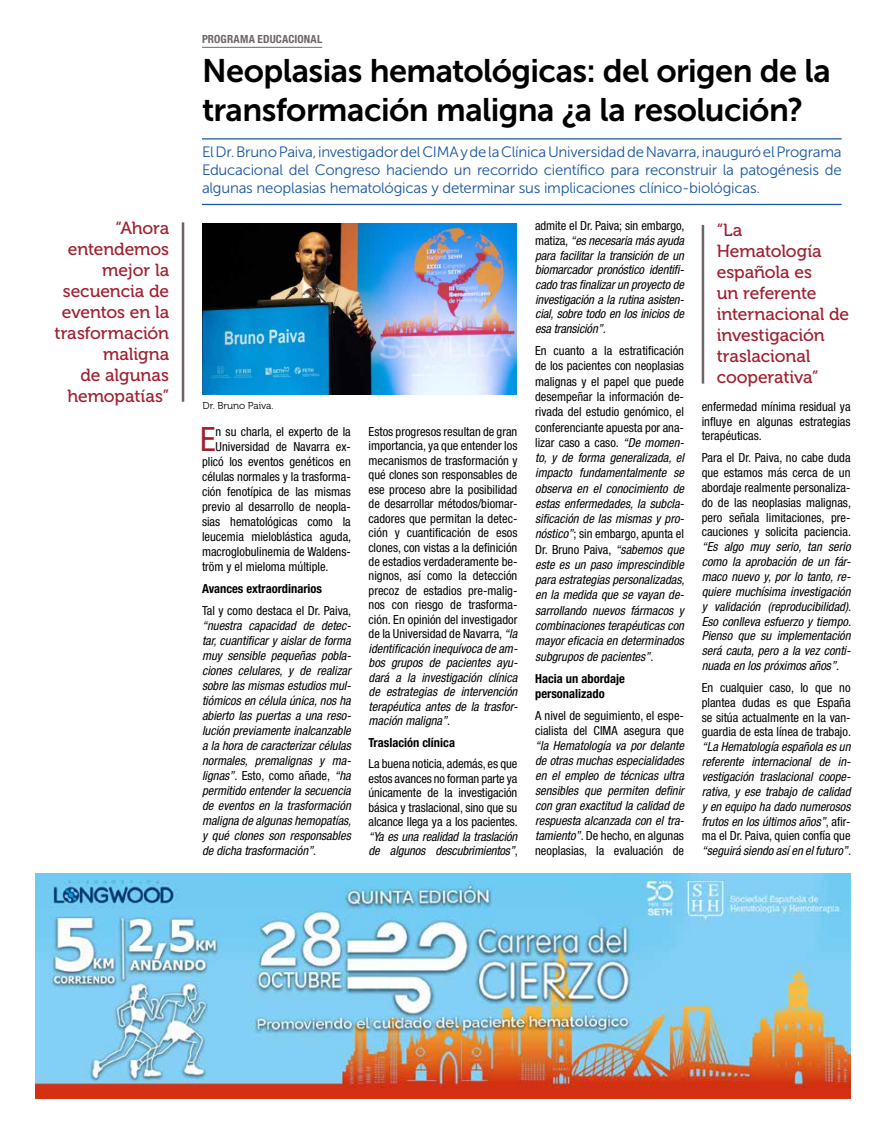
<style>
.page{position:relative;width:886px;height:1134px;background:#fff}
.page>*{position:absolute;margin:0;border:0;box-sizing:border-box;transform-origin:0 0}
.t1{font:condensed 33.5px "Helvetica Neue LT Std";color:#a01f30}
.t2{font:32.5px/39px "Museo Sans 700";letter-spacing:-.02em;color:#000}
.t3{font:17.5px/21px "Museo 500";letter-spacing:-.005em;color:#a01f30}
.t4{font:15px/18px "Museo Sans 300";letter-spacing:-.015em;color:#1a57a0;text-align:justify}
.t5{font:italic condensed 12.5px/15px "Helvetica Neue LT Std";color:#000;text-align:justify}
.t6{font:condensed 12.5px/14.5px "Helvetica Neue LT Std";color:#000;text-align:justify}
.t7{font:700 condensed 12.5px/15.2px "Helvetica Neue LT Std";color:#000}
.t8{font:700 condensed 11.25px "Helvetica Neue LT Std";letter-spacing:.01em;color:#6e6569}
.t9{font:10px "Museo 300";letter-spacing:-.005em;color:#000}
.s1{font-style:normal}
.s2{font-style:italic}
</style>
<div class="page">
<img style="left:202px;top:223px;width:315px;height:171px">
<hr style="left:202px;top:47px;width:120px;height:1px;background:#6e6569">
<hr style="left:202px;top:138px;width:640px;height:1px;background:#1a57a0">
<hr style="left:202px;top:204px;width:640px;height:1px;background:#1a57a0">
<hr style="left:702px;top:225px;width:2px;height:159px;background:#6e6569">
<hr style="left:182px;top:222px;width:2px;height:180px;background:#6e6569">
<div style="left:35px;top:1086px;width:815px;height:12px;background:#d43113"></div>
<img style="left:35px;top:873px;width:815px;height:215px">
<h3 class="t3" style="left:55px;top:217px;width:116px;text-align:right">“Ahora entendemos mejor la secuencia de eventos en la trasformación maligna<br>de algunas hemopatías”</h3>
<p class="t8" style="left:202px;top:33px;width:122px">PROGRAMA EDUCACIONAL</p>
<h2 class="t2" style="left:202px;top:52px;width:630px">Neoplasias hematológicas: del origen de la transformación maligna ¿a la resolución?</h2>
<p class="t4" style="left:202px;top:143px;width:641px">El Dr. Bruno Paiva, investigador del CIMA y de la Clínica Universidad de Navarra, inauguró el Programa Educacional del Congreso haciendo un recorrido científico para reconstruir la patogénesis de algunas neoplasias hematológicas y determinar sus implicaciones clínico-biológicas.</p>
<h3 class="t3" style="left:717px;top:220px;width:134px">“La<br>Hematología española es<br>un referente internacional de investigación traslacional cooperativa”</h3>
<p class="t5" style="left:535px;top:219px;width:151px;line-height:14.6px"><span class="s1">admite el Dr. Paiva; sin embargo, matiza,</span> “es necesaria más ayuda para facilitar la transición de un biomarcador pronóstico identifi&shy;cado tras finalizar un proyecto de investigación a la rutina asisten&shy;cial, sobre todo en los inicios de esa transición”.</p>
<p class="t5" style="left:535px;top:343px;width:151px"><span class="s1">En cuanto a la estratificación de los pacientes con neoplasias malignas y el papel que puede desempeñar la información de&shy;rivada del estudio genómico, el conferenciante apuesta por ana&shy;lizar caso a caso.</span> “De momen&shy;to, y de forma generalizada, el impacto fundamentalmente se observa en el conocimiento de estas enfermedades, la subcla&shy;sificación de las mismas y pro&shy;nóstico”<span class="s1">; sin embargo, apunta el Dr. Bruno Paiva,</span> “sabemos que este es un paso imprescindible para estrategias personalizadas, en la medida que se vayan de&shy;sarrollando nuevos fármacos y combinaciones terapéuticas con mayor eficacia en determinados subgrupos de pacientes”<span class="s1">.</span></p>
<p class="t7" style="left:535px;top:671px;width:91px">Hacia un abordaje personalizado</p>
<p class="t6" style="left:535px;top:708px;width:150px;line-height:15px">A nivel de seguimiento, el espe&shy;cialista del CIMA asegura que</p>
<p class="t5" style="left:535px;top:738px;width:150px">“la Hematología va por delante de otras muchas especialidades en el empleo de técnicas ultra sensibles que permiten definir con gran exactitud la calidad de respuesta alcanzada con el tra&shy;tamiento”<span class="s1">. De hecho, en algunas neoplasias, la evaluación de</span></p>
<p class="t6" style="left:702px;top:399px;width:150px;line-height:14.9px">enfermedad mínima residual ya influye en algunas estrategias terapéuticas.</p>
<p class="t6" style="left:702px;top:450px;width:151px;line-height:14.9px">Para el Dr. Paiva, no cabe duda que estamos más cerca de un abordaje realmente personaliza&shy;do de las neoplasias malignas, pero señala limitaciones, pre&shy;cauciones y solicita paciencia.</p>
<p class="t5" style="left:702px;top:540px;width:151px">“Es algo muy serio, tan serio como la aprobación de un fár&shy;maco nuevo y, por lo tanto, re&shy;quiere muchísima investigación y validación (reproducibilidad).<br>Eso conlleva esfuerzo y tiempo.<br>Pienso que su implementación será cauta, pero a la vez conti&shy;nuada en los próximos años”<span class="s1">.</span></p>
<p class="t6" style="left:702px;top:680px;width:151px;line-height:14.9px">En cualquier caso, lo que no plantea dudas es que España se sitúa actualmente en la van&shy;guardia de esta línea de trabajo.</p>
<p class="t5" style="left:702px;top:740px;width:150px">“La Hematología española es un referente internacional de in&shy;vestigación traslacional coope&shy;rativa, y ese trabajo de calidad y en equipo ha dado numerosos frutos en los últimos años”<span class="s1">, afir&shy;ma el Dr. Paiva, quien confía que</span></p>
<p class="t5" style="left:702px;top:843px;width:151px">“seguirá siendo así en el futuro”.</p>
<p class="t9" style="left:203px;top:400px;width:73px">Dr. Bruno Paiva.</p>
<h1 class="t1" style="left:200px;top:419px;width:17px">E</h1>
<p class="t6" style="left:216px;top:424px;width:137px">n su charla, el experto de la</p>
<p class="t6" style="left:369px;top:424px;width:150px">Estos progresos resultan de gran importancia, ya que entender los mecanismos de trasformación y qué clones son responsables de ese proceso abre la posibilidad de desarrollar métodos/biomar&shy;cadores que permitan la detec&shy;ción y cuantificación de esos clones, con vistas a la definición de estadios verdaderamente be&shy;nignos, así como la detección precoz de estadios pre-malig&shy;nos con riesgo de trasforma&shy;ción. En opinión del investigador de la Universidad de Navarra, <span class="s2">“la identificación inequívoca de am&shy;bos grupos de pacientes ayu&shy;dará a la investigación clínica de estrategias de intervención terapéutica antes de la trasfor&shy;mación maligna”</span>.</p>
<p class="t7" style="left:369px;top:735px;width:88px">Traslación clínica</p>
<p class="t6" style="left:369px;top:756px;width:151px">La buena noticia, además, es que estos avances no forman parte ya únicamente de la investigación básica y traslacional, sino que su alcance llega ya a los pacientes.</p>
<p class="t5" style="left:369px;top:829px;width:151px;line-height:14.5px">“Ya es una realidad la traslación de algunos descubrimientos”<span class="s1">,</span></p>
<p class="t6" style="left:216px;top:439px;width:137px">Universidad de Navarra ex-</p>
<p class="t6" style="left:202px;top:454px;width:150px">plicó los eventos genéticos en</p>
<p class="t6" style="left:202px;top:469px;width:150px">células normales y la trasforma-</p>
<p class="t6" style="left:202px;top:484px;width:150px">ción fenotípica de las mismas</p>
<p class="t6" style="left:202px;top:499px;width:150px">previo al desarrollo de neopla-</p>
<p class="t6" style="left:202px;top:514px;width:150px">sias hematológicas como la</p>
<p class="t6" style="left:202px;top:529px;width:151px">leucemia mieloblástica aguda,</p>
<p class="t6" style="left:202px;top:544px;width:150px">macroglobulinemia de Waldens-</p>
<p class="t6" style="left:202px;top:559px;width:128px">tröm y el mieloma múltiple.</p>
<p class="t7" style="left:202px;top:581px;width:122px">Avances extraordinarios</p>
<p class="t6" style="left:202px;top:603px;width:151px">Tal y como destaca el Dr. Paiva,</p>
<p class="t5" style="left:202px;top:618px;width:151px">“nuestra capacidad de detec&shy;tar, cuantificar y aislar de forma muy sensible pequeñas pobla&shy;ciones celulares, y de realizar sobre las mismas estudios mul&shy;tiómicos en célula única, nos ha abierto las puertas a una reso&shy;lución previamente inalcanzable a la hora de caracterizar células normales, premalignas y ma&shy;lignas”<span class="s1">. Esto, como añade,</span> “ha permitido entender la secuencia de eventos en la trasformación maligna de algunas hemopatías, y qué clones son responsables de dicha trasformación”<span class="s1">.</span></p>
</div>
